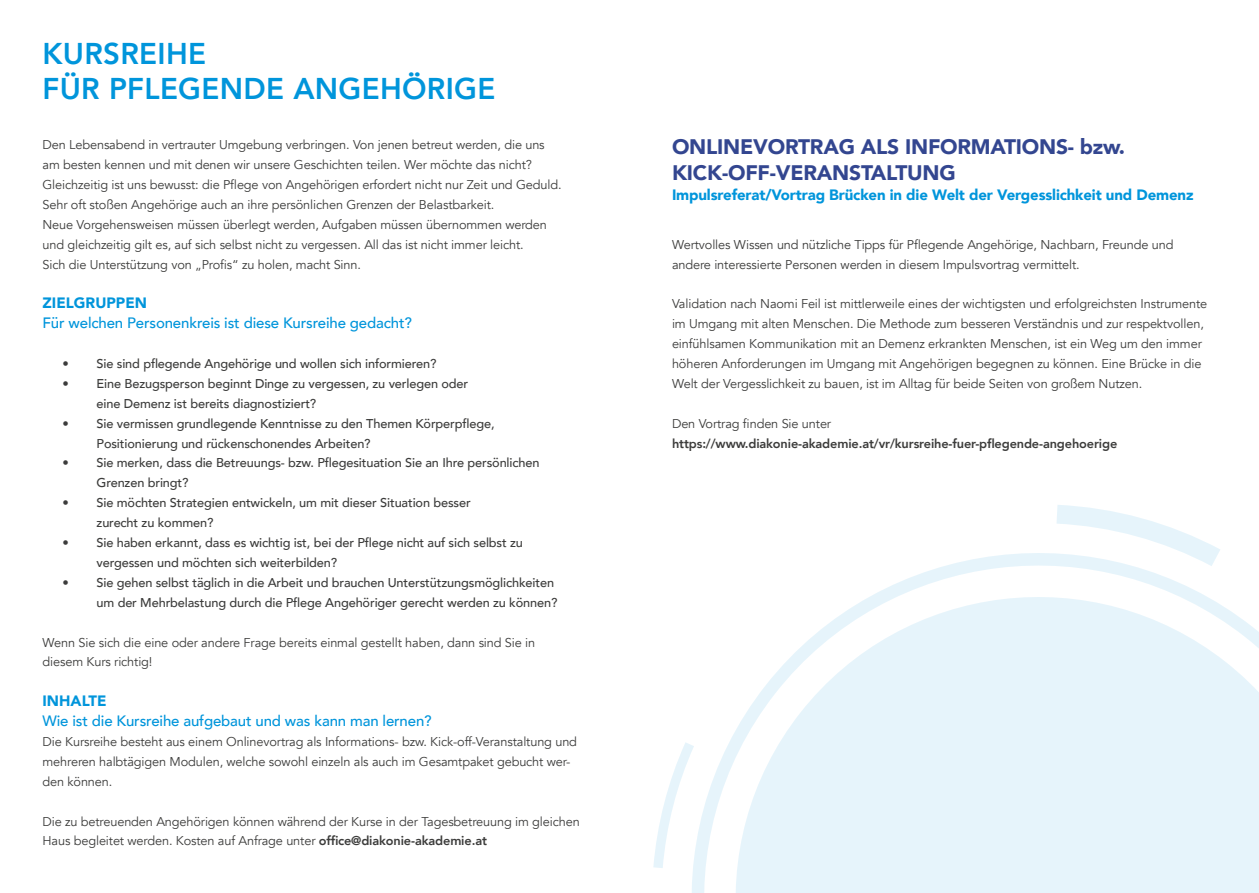
<style>
.page{position:relative;width:1259px;height:893px;background:#fff}
.page>*{position:absolute;margin:0;border:0;box-sizing:border-box;transform-origin:0 0}
.t1{font:800 30px/34.5px "Avenir";letter-spacing:.01em;color:#0095db}
.t2{font:900 21px/25.8px "Avenir";letter-spacing:-.01em;color:#334690}
.t3{font:500 15px "Avenir";letter-spacing:-.01em;color:#0095db}
.t4{font:900 15px "Avenir";letter-spacing:-.01em;color:#0095db}
.t5{font:12.75px/20px "Avenir";letter-spacing:-.01em;color:#3c3c3b}
.t6{font:500 12.75px/20px "Avenir";letter-spacing:-.01em;color:#3c3c3b}
.t7{font:800 12.75px "Avenir";letter-spacing:-.01em;color:#3c3c3b}
.s1{font-weight:800}
</style>
<div class="page">
<svg style="left:653px;top:505px;width:606px;height:388px;fill:#e6f4fb"></svg>
<h1 class="t1" style="left:43px;top:37px;width:454px">KURSREIHE<br>FÜR PFLEGENDE ANGEHÖRIGE</h1>
<p class="t5" style="left:43px;top:135px;width:520px">Den Lebensabend in vertrauter Umgebung verbringen. Von jenen betreut werden, die uns am besten kennen und mit denen wir unsere Geschichten teilen. Wer möchte das nicht?<br>Gleichzeitig ist uns bewusst: die Pflege von Angehörigen erfordert nicht nur Zeit und Geduld.<br>Sehr oft stoßen Angehörige auch an ihre persönlichen Grenzen der Belastbarkeit.<br>Neue Vorgehensweisen müssen überlegt werden, Aufgaben müssen übernommen werden und gleichzeitig gilt es, auf sich selbst nicht zu vergessen. All das ist nicht immer leicht.<br>Sich die Unterstützung von „Profis“ zu holen, macht Sinn.</p>
<p class="t4" style="left:43px;top:290px;width:106px">ZIELGRUPPEN</p>
<p class="t3" style="left:43px;top:310px;width:371px">Für welchen Personenkreis ist diese Kursreihe gedacht?</p>
<p class="t6" style="left:62px;top:353px;width:375px">• Sie sind pflegende Angehörige und wollen sich informieren?</p>
<p class="t6" style="left:97px;top:373px;width:373px;text-indent:-34px">• Eine Bezugsperson beginnt Dinge zu vergessen, zu verlegen oder eine Demenz ist bereits diagnostiziert?</p>
<p class="t6" style="left:97px;top:413px;width:399px;text-indent:-34px">• Sie vermissen grundlegende Kenntnisse zu den Themen Körperpflege,<br>Positionierung und rückenschonendes Arbeiten?</p>
<p class="t6" style="left:97px;top:452px;width:444px;text-indent:-34px">• Sie merken, dass die Betreuungs- bzw. Pflegesituation Sie an Ihre persönlichen<br>Grenzen bringt?</p>
<p class="t6" style="left:97px;top:492px;width:376px;text-indent:-34px">• Sie möchten Strategien entwickeln, um mit dieser Situation besser zurecht zu kommen?</p>
<p class="t6" style="left:97px;top:532px;width:428px;text-indent:-34px">• Sie haben erkannt, dass es wichtig ist, bei der Pflege nicht auf sich selbst zu vergessen und möchten sich weiterbilden?</p>
<p class="t6" style="left:62px;top:572px;width:496px;text-align:right">• Sie gehen selbst täglich in die Arbeit und brauchen Unterstützungsmöglichkeiten um der Mehrbelastung durch die Pflege Angehöriger gerecht werden zu können?</p>
<p class="t5" style="left:43px;top:632px;width:494px">Wenn Sie sich die eine oder andere Frage bereits einmal gestellt haben, dann sind Sie in diesem Kurs richtig!</p>
<p class="t4" style="left:43px;top:688px;width:65px">INHALTE</p>
<p class="t3" style="left:43px;top:708px;width:391px">Wie ist die Kursreihe aufgebaut und was kann man lernen?</p>
<p class="t5" style="left:43px;top:732px;width:536px">Die Kursreihe besteht aus einem Onlinevortrag als Informations- bzw. Kick-off-Veranstaltung und mehreren halbtägigen Modulen, welche sowohl einzeln als auch im Gesamtpaket gebucht wer&shy;den können.</p>
<p class="t5" style="left:43px;top:811px;width:539px">Die zu betreuenden Angehörigen können während der Kurse in der Tagesbetreuung im gleichen<br>Haus begleitet werden. Kosten auf Anfrage unter <span class="s1">office@diakonie-akademie.at</span></p>
<h2 class="t2" style="left:672px;top:133px;width:454px">ONLINEVORTRAG ALS INFORMATIONS- bzw.<br>KICK-OFF-VERANSTALTUNG</h2>
<p class="t4" style="left:672px;top:181px;width:523px">Impulsreferat/Vortrag Brücken in die Welt der Vergesslichkeit und Demenz</p>
<p class="t5" style="left:672px;top:235px;width:503px">Wertvolles Wissen und nützliche Tipps für Pflegende Angehörige, Nachbarn, Freunde und andere interessierte Personen werden in diesem Impulsvortrag vermittelt.</p>
<p class="t5" style="left:672px;top:294px;width:536px">Validation nach Naomi Feil ist mittlerweile eines der wichtigsten und erfolgreichsten Instrumente im Umgang mit alten Menschen. Die Methode zum besseren Verständnis und zur respektvollen, einfühlsamen Kommunikation mit an Demenz erkrankten Menschen, ist ein Weg um den immer höheren Anforderungen im Umgang mit Angehörigen begegnen zu können. Eine Brücke in die Welt der Vergesslichkeit zu bauen, ist im Alltag für beide Seiten von großem Nutzen.</p>
<p class="t5" style="left:672px;top:414px;width:161px">Den Vortrag finden Sie unter</p>
<p class="t7" style="left:672px;top:433px;width:447px">https://www.diakonie-akademie.at/vr/kursreihe-fuer-pflegende-angehoerige</p>
</div>
